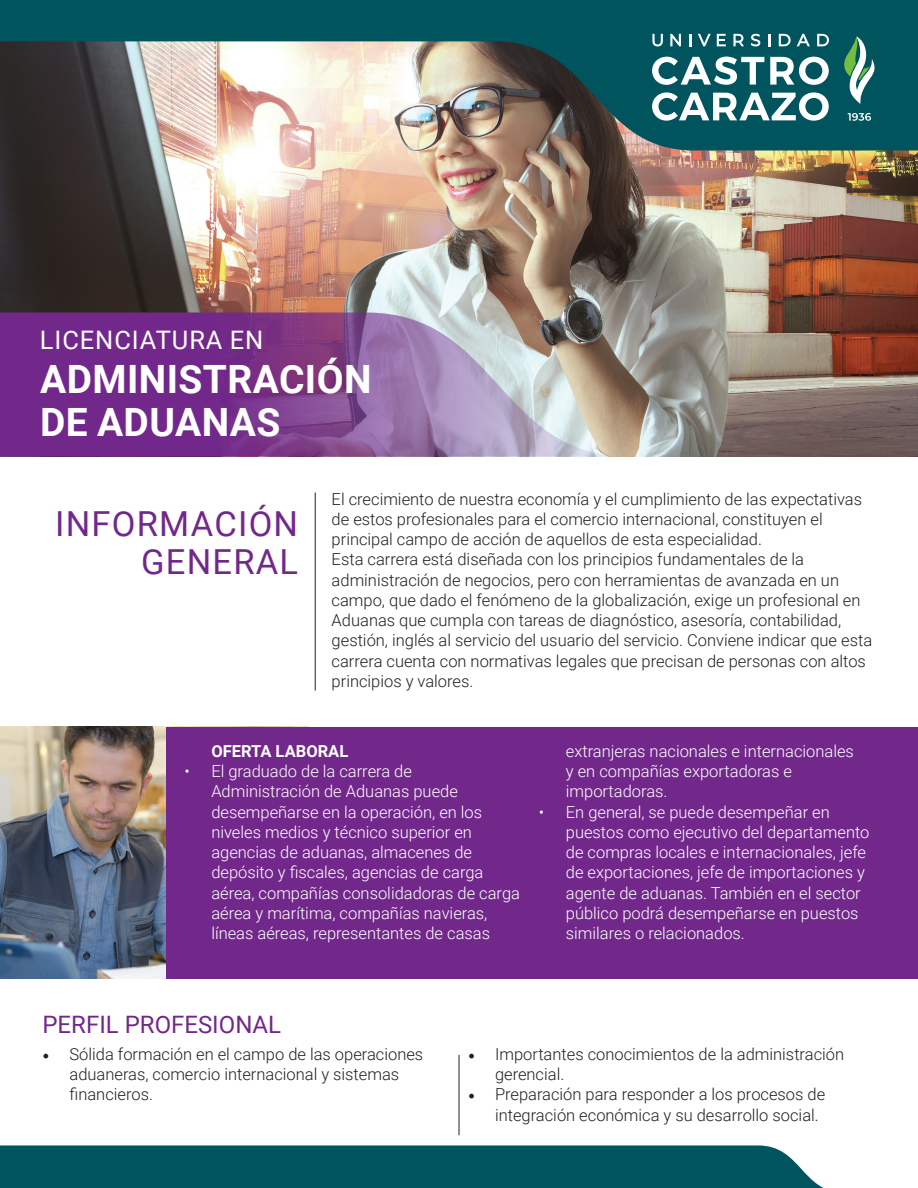
<style>
.page{position:relative;width:918px;height:1188px;background:#fff}
.page>*{position:absolute;margin:0;border:0;box-sizing:border-box;transform-origin:0 0}
.t1{font:700 39px "Roboto";letter-spacing:.01em;color:#fff}
.t2{font:34.5px "Roboto";letter-spacing:.035em;color:#72288b}
.t3{font:25.5px "Roboto";letter-spacing:.035em;color:#fff}
.t4{font:24px "Roboto";color:#72288b}
.t5{font:300 16.5px/20.2px "Roboto";color:#231f20}
.t6{font:300 16.5px/20.2px "Roboto";color:#fff}
.t7{font:700 16.5px "Roboto";color:#fff}
.s1{font-family:"Minion Pro";font-weight:400;font-size:18px}
</style>
<div class="page">
<img style="left:0;top:151px;width:918px;height:306px">
<svg style="left:0;top:313px;width:629px;height:144px;background:#8d5d99"></svg>
<svg style="left:0;top:0;width:918px;height:151px;background:#567878"></svg>
<img style="left:0;top:727px;width:166px;height:252px">
<svg style="left:652px;top:34px;width:11px;height:12px"></svg>
<svg style="left:670px;top:34px;width:11px;height:12px"></svg>
<svg style="left:689px;top:34px;width:3px;height:12px"></svg>
<svg style="left:698px;top:34px;width:13px;height:12px"></svg>
<svg style="left:717px;top:34px;width:9px;height:12px"></svg>
<svg style="left:733px;top:34px;width:11px;height:12px"></svg>
<svg style="left:751px;top:34px;width:9px;height:12px"></svg>
<svg style="left:768px;top:34px;width:2px;height:12px"></svg>
<svg style="left:779px;top:34px;width:12px;height:12px"></svg>
<svg style="left:797px;top:34px;width:13px;height:12px"></svg>
<svg style="left:817px;top:34px;width:12px;height:12px"></svg>
<svg style="left:652px;top:92px;width:177px;height:29px"></svg>
<svg style="left:652px;top:57px;width:112px;height:28px"></svg>
<svg style="left:770px;top:57px;width:59px;height:28px"></svg>
<svg style="left:848px;top:113px;width:23px;height:8px"></svg>
<svg style="left:840px;top:36px;width:35px;height:68px"></svg>
<div style="left:166px;top:727px;width:752px;height:252px;background:#72288b"></div>
<hr style="left:459px;top:1055px;width:1px;height:80px;background:#231f20">
<hr style="left:315px;top:493px;width:1px;height:198px;background:#231f20">
<div style="left:0;top:1145px;width:824px;height:43px;background:#00545e"></div>
<p class="t3" style="left:40px;top:322px;width:225px">LICENCIATURA EN</p>
<p class="t1" style="left:40px;top:352px;width:333px">ADMINISTRACIÓN</p>
<p class="t1" style="left:40px;top:395px;width:242px">DE ADUANAS</p>
<p class="t2" style="left:55px;top:500px;width:245px">INFORMACIÓN</p>
<p class="t2" style="left:141px;top:537px;width:158px">GENERAL</p>
<p class="t5" style="left:332px;top:488px;width:532px">El crecimiento de nuestra economía y el cumplimiento de las expectativas de estos profesionales para el comercio internacional, constituyen el principal campo de acción de aquellos de esta especialidad.</p>
<p class="t5" style="left:332px;top:549px;width:542px">Esta carrera está diseñada con los principios fundamentales de la administración de negocios, pero con herramientas de avanzada en un campo, que dado el fenómeno de la globalización, exige un profesional en Aduanas que cumpla con tareas de diagnóstico, asesoría, contabilidad, gestión, inglés al servicio del usuario del servicio. Conviene indicar que esta carrera cuenta con normativas legales que precisan de personas con altos principios y valores.</p>
<p class="t7" style="left:211px;top:739px;width:138px">OFERTA LABORAL</p>
<p class="t6" style="left:211px;top:761px;width:310px;text-indent:-27px">• El graduado de la carrera de Administración de Aduanas puede desempeñarse en la operación, en los niveles medios y técnico superior en agencias de aduanas, almacenes de depósito y fiscales, agencias de carga aérea, compañías consolidadoras de carga aérea y marítima, compañías navieras, líneas aéreas, representantes de casas</p>
<p class="t6" style="left:566px;top:740px;width:290px">extranjeras nacionales e internacionales y en compañías exportadoras e importadoras.</p>
<p class="t6" style="left:566px;top:801px;width:305px;text-indent:-27px">• En general, se puede desempeñar en puestos como ejecutivo del departamento de compras locales e internacionales, jefe de exportaciones, jefe de importaciones y agente de aduanas. También en el sector público podrá desempeñarse en puestos similares o relacionados.</p>
<p class="t4" style="left:43px;top:1007px;width:240px">PERFIL PROFESIONAL</p>
<p class="t5" style="left:70px;top:1043px;width:355px;text-indent:-27px"><span class="s1">•</span> Sólida formación en el campo de las operaciones aduaneras, comercio internacional y sistemas financieros.</p>
<p class="t5" style="left:495px;top:1043px;width:351px;text-indent:-27px"><span class="s1">•</span> Importantes conocimientos de la administración gerencial.</p>
<p class="t5" style="left:495px;top:1084px;width:332px;text-indent:-27px"><span class="s1">•</span> Preparación para responder a los procesos de integración económica y su desarrollo social.</p>
</div>
